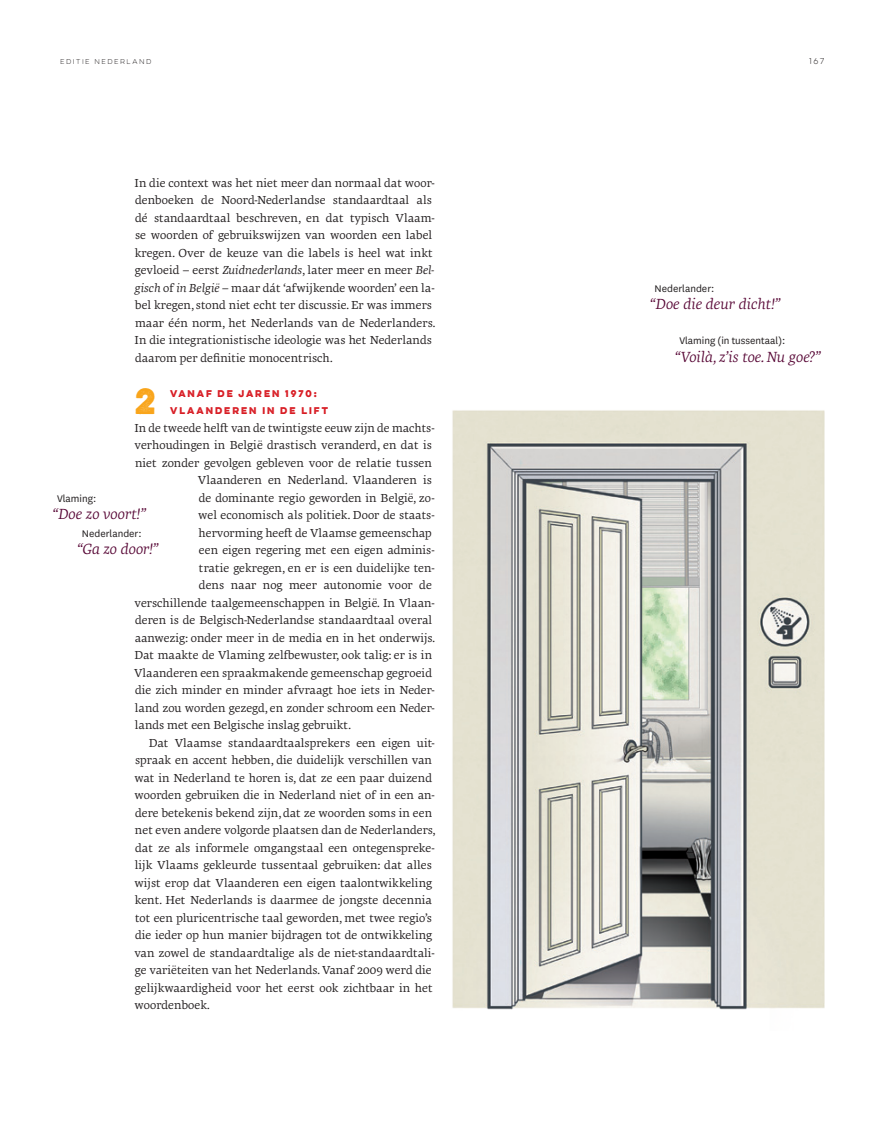
<style>
.page{position:relative;width:886px;height:1134px;background:#fff}
.page>*{position:absolute;margin:0;border:0;box-sizing:border-box;transform-origin:0 0}
.t1{font:700 32.5px "Lulo One";color:#f9a51b}
.t2{font:italic 15px "Geneo Pro";color:#560534}
.t3{font:11.88px/17.5px "Geneo Pro";color:#231f20}
.t4{font:11.88px "Geneo Pro";letter-spacing:-.03em;color:#231f20}
.t5{font:11.88px "Geneo Pro";letter-spacing:-.02em;color:#231f20}
.t6{font:11.25px "National";color:#231f20}
.t7{font:700 8.75px/17.5px "Lulo One";color:#d7171f}
.t8{font:7.5px "Lulo One";color:#231f20}
.t9{font:6.25px "Lulo One";letter-spacing:.045em;color:#231f20}
.s1{font-style:italic}
</style>
<div class="page">
<img style="left:452px;top:410px;width:373px;height:600px">
<p class="t9" style="left:60px;top:57px;width:94px">EDITIE NEDERLAND</p>
<p class="t8" style="left:809px;top:56px;width:18px">167</p>
<p class="t3" style="left:135px;top:173px;width:303px">In die context was het niet meer dan normaal dat woor&shy;denboeken de Noord-Nederlandse standaardtaal als dé standaardtaal beschreven, en dat typisch Vlaam&shy;se woorden of gebruikswijzen van woorden een label kregen. Over de keuze van die labels is heel wat inkt gevloeid – eerst <span class="s1">Zuidnederlands</span>, later meer en meer <span class="s1">Bel&shy;gisch</span> of <span class="s1">in België –</span> maar dát ‘afwijkende woorden’ een la&shy;bel kregen, stond niet echt ter discussie. Er was immers maar één norm, het Nederlands van de Nederlanders.<br>In die integrationistische ideologie was het Nederlands daarom per definitie monocentrisch.</p>
<p class="t7" style="left:170px;top:384px;width:161px">VANAF DE JAREN 1970:<br>VLAANDEREN IN DE LIFT</p>
<p class="t3" style="left:135px;top:418px;width:301px">In de tweede helft van de twintigste eeuw zijn de machts-</p>
<p class="t3" style="left:134px;top:435px;width:299px">verhoudingen in België drastisch veranderd, en dat is</p>
<p class="t3" style="left:135px;top:453px;width:299px">niet zonder gevolgen gebleven voor de relatie tussen</p>
<p class="t3" style="left:198px;top:470px;width:236px">Vlaanderen en Nederland. Vlaanderen is</p>
<p class="t3" style="left:199px;top:488px;width:237px">de dominante regio geworden in België, zo-</p>
<p class="t3" style="left:198px;top:505px;width:238px">wel economisch als politiek. Door de staats-</p>
<p class="t3" style="left:199px;top:523px;width:235px">hervorming heeft de Vlaamse gemeenschap</p>
<p class="t3" style="left:199px;top:540px;width:237px">een eigen regering met een eigen adminis-</p>
<p class="t3" style="left:199px;top:558px;width:237px">tratie gekregen, en er is een duidelijke ten-</p>
<p class="t3" style="left:199px;top:575px;width:234px">dens naar nog meer autonomie voor de</p>
<p class="t3" style="left:134px;top:593px;width:302px">verschillende taalgemeenschappen in België. In Vlaan-</p>
<p class="t3" style="left:135px;top:610px;width:299px">deren is de Belgisch-Nederlandse standaardtaal overal</p>
<p class="t3" style="left:135px;top:628px;width:302px">aanwezig: onder meer in de media en in het onderwijs.</p>
<p class="t3" style="left:135px;top:645px;width:299px">Dat maakte de Vlaming zelfbewuster, ook talig: er is in</p>
<p class="t3" style="left:134px;top:663px;width:299px">Vlaanderen een spraakmakende gemeenschap gegroeid</p>
<p class="t3" style="left:135px;top:680px;width:301px">die zich minder en minder afvraagt hoe iets in Neder-</p>
<p class="t3" style="left:135px;top:698px;width:301px">land zou worden gezegd, en zonder schroom een Neder-</p>
<p class="t3" style="left:135px;top:715px;width:218px">lands met een Belgische inslag gebruikt.</p>
<p class="t3" style="left:149px;top:733px;width:287px">Dat Vlaamse standaardtaalsprekers een eigen uit-</p>
<p class="t3" style="left:135px;top:750px;width:299px">spraak en accent hebben, die duidelijk verschillen van</p>
<p class="t3" style="left:134px;top:768px;width:299px">wat in Nederland te horen is, dat ze een paar duizend</p>
<p class="t3" style="left:134px;top:785px;width:302px">woorden gebruiken die in Nederland niet of in een an-</p>
<p class="t3" style="left:135px;top:803px;width:298px">dere betekenis bekend zijn, dat ze woorden soms in een</p>
<p class="t3" style="left:135px;top:820px;width:302px">net even andere volgorde plaatsen dan de Nederlanders,</p>
<p class="t3" style="left:135px;top:838px;width:301px">dat ze als informele omgangstaal een ontegenspreke-</p>
<p class="t3" style="left:135px;top:855px;width:299px">lijk Vlaams gekleurde tussentaal gebruiken: dat alles</p>
<p class="t3" style="left:135px;top:873px;width:299px">wijst erop dat Vlaanderen een eigen taalontwikkeling</p>
<p class="t5" style="left:135px;top:891px;width:299px">kent. Het Nederlands is daarmee de jongste decennia</p>
<p class="t3" style="left:135px;top:908px;width:298px">tot een pluricentrische taal geworden, met twee regio’s</p>
<p class="t3" style="left:135px;top:925px;width:299px">die ieder op hun manier bijdragen tot de ontwikkeling</p>
<p class="t4" style="left:134px;top:943px;width:302px">van zowel de standaardtalige als de niet-standaardtali-</p>
<p class="t3" style="left:135px;top:960px;width:298px">ge variëteiten van het Nederlands. Vanaf 2009 werd die</p>
<p class="t3" style="left:135px;top:978px;width:299px">gelijkwaardigheid voor het eerst ook zichtbaar in het</p>
<p class="t3" style="left:135px;top:995px;width:77px">woordenboek.</p>
<h1 class="t1" style="left:135px;top:376px;width:30px">2</h1>
<p class="t6" style="left:57px;top:491px;width:41px">Vlaming:</p>
<p class="t2" style="left:52px;top:502px;width:96px">“Doe zo voort!”</p>
<p class="t6" style="left:82px;top:526px;width:61px">Nederlander:</p>
<p class="t2" style="left:77px;top:537px;width:83px">“Ga zo door!”</p>
<p class="t6" style="left:654px;top:281px;width:61px">Nederlander:</p>
<p class="t2" style="left:650px;top:292px;width:133px">“Doe die deur dicht!”</p>
<p class="t6" style="left:679px;top:333px;width:107px">Vlaming (in tussentaal):</p>
<p class="t2" style="left:675px;top:345px;width:148px">“Voilà, z’is toe. Nu goe?”</p>
</div>
